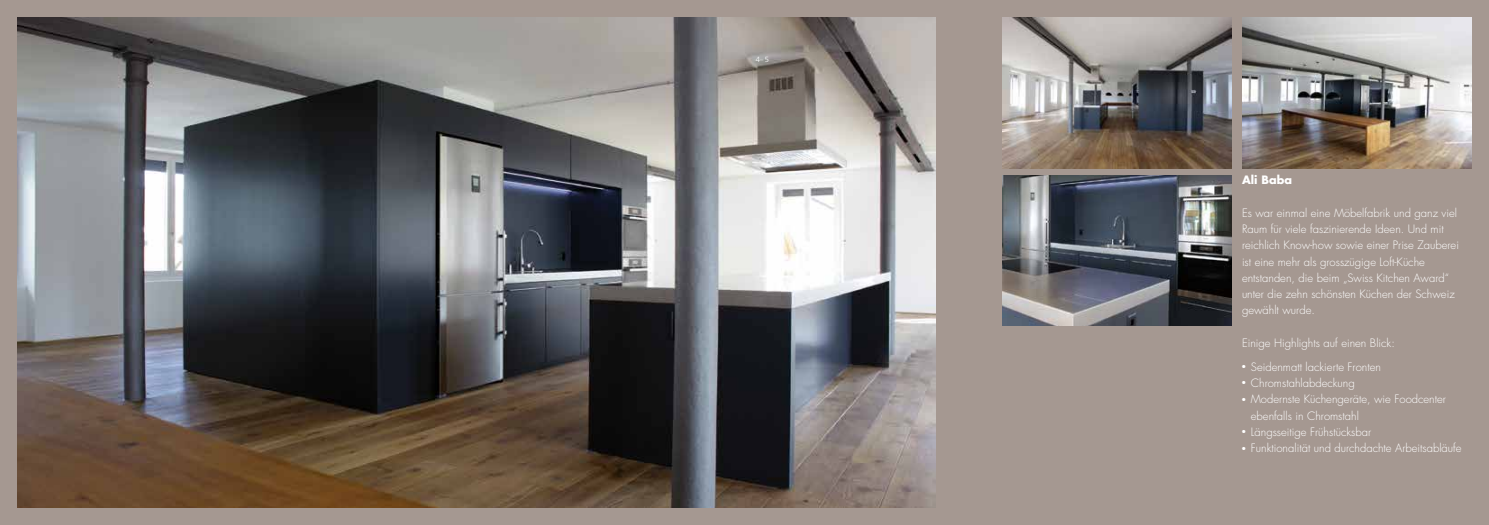
<style>
.page{position:relative;width:1489px;height:525px;background:#fff}
.page>*{position:absolute;margin:0;border:0;box-sizing:border-box;transform-origin:0 0}
.t1{font:300 11.25px/16.2px "Futura";color:#fff}
.t2{font:700 11.25px "Futura";color:#fff}
.t3{font:300 7.5px "Frutiger";color:#fff}
</style>
<div class="page">
<div style="left:0;top:0;width:1488px;height:524px;background:#a59891"></div>
<img style="left:18px;top:18px;width:917px;height:489px">
<img style="left:1002px;top:175px;width:229px;height:150px">
<img style="left:1242px;top:18px;width:228px;height:150px">
<img style="left:1002px;top:18px;width:229px;height:150px">
<p class="t3" style="left:755px;top:55px;width:15px">4–5</p>
<p class="t2" style="left:1241px;top:172px;width:52px">Ali Baba</p>
<p class="t1" style="left:1241px;top:204px;width:218px">Es war einmal eine Möbelfabrik und ganz viel Raum für viele faszinierende Ideen. Und mit reichlich Know-how sowie einer Prise Zauberei ist eine mehr als grosszügige Loft-Küche entstanden, die beim „Swiss Kitchen Award“ unter die zehn schönsten Küchen der Schweiz gewählt wurde.</p>
<p class="t1" style="left:1241px;top:334px;width:154px">Einige Highlights auf einen Blick:</p>
<p class="t1" style="left:1241px;top:358px;width:140px">● Seidenmatt lackierte Fronten</p>
<p class="t1" style="left:1241px;top:374px;width:114px">● Chromstahlabdeckung</p>
<p class="t1" style="left:1250px;top:391px;width:196px;text-indent:-9px">● Modernste Küchengeräte, wie Foodcenter ebenfalls in Chromstahl</p>
<p class="t1" style="left:1241px;top:423px;width:131px">● Längsseitige Frühstücksbar</p>
<p class="t1" style="left:1241px;top:439px;width:221px">● Funktionalität und durchdachte Arbeitsabläufe</p>
</div>
